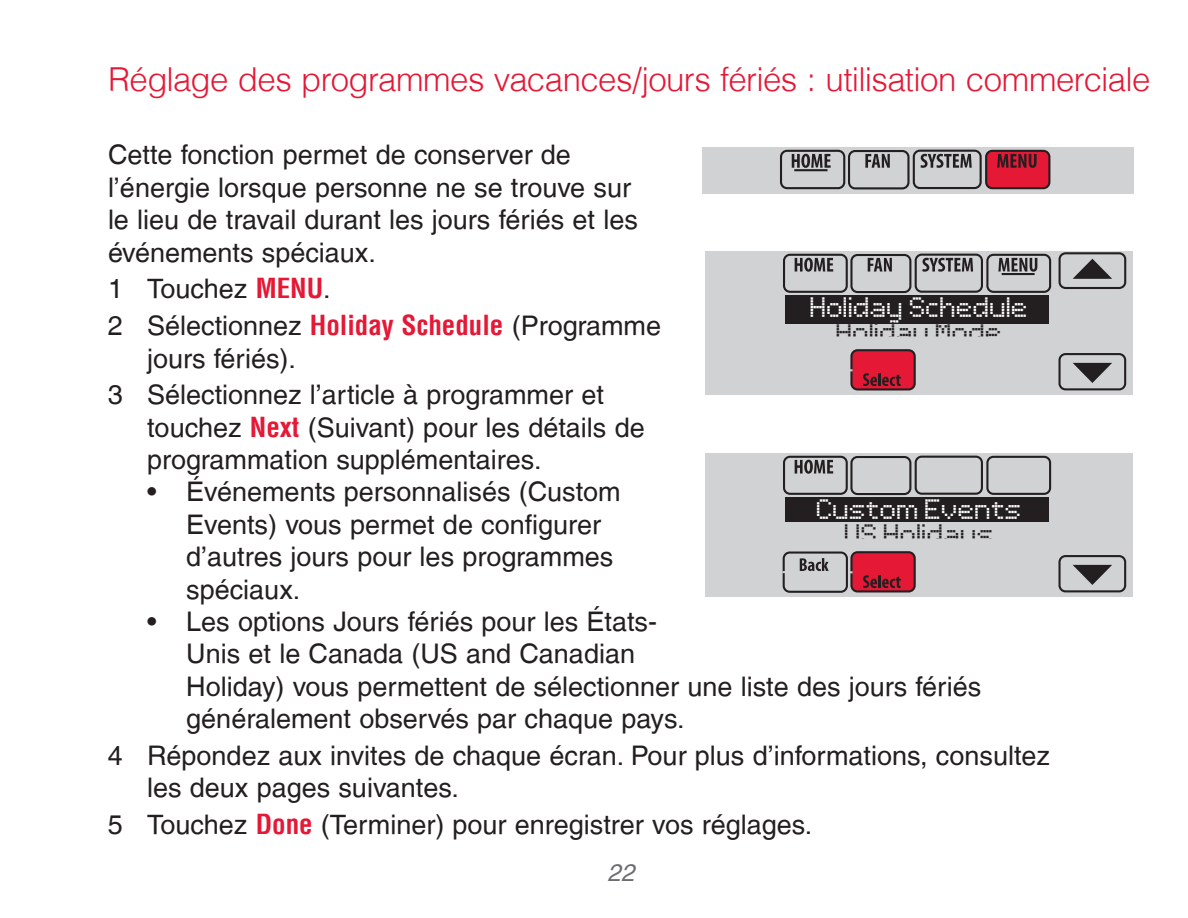
<style>
.page{position:relative;width:1188px;height:918px;background:#fff}
.page>*{position:absolute;margin:0;border:0;box-sizing:border-box;transform-origin:0 0}
.t1{font:300 33px "Helvetica LT";letter-spacing:-.02em;color:#e51836}
.t2{font:27px/32.4px "Helvetica LT";color:#231f20}
.t3{font:italic 24px "Helvetica LT";color:#6c6d70}
.t4{font:23.1px "LCD Dot";color:#fff}
.t5{font:23.1px "LCD Dot";color:#231f20}
.s1{font-weight:700;font-stretch:condensed;color:#e51836}
</style>
<div class="page">
<div style="left:706px;top:251px;width:427px;height:143px;background:#d1d2d4"></div>
<svg style="left:783px;top:252px;width:344px;height:139px"></svg>
<svg style="left:795px;top:258px;width:38px;height:14px"></svg>
<svg style="left:868px;top:258px;width:24px;height:14px"></svg>
<svg style="left:922px;top:258px;width:51px;height:14px"></svg>
<svg style="left:998px;top:258px;width:39px;height:14px"></svg>
<hr style="left:1002px;top:273px;width:33px;height:2px;background:#231f20">
<div style="left:785px;top:295px;width:264px;height:29px;background:#231f20"></div>
<div style="left:851px;top:350px;width:64px;height:39px;background:#e51836;border-radius:6px"></div>
<div style="left:850px;top:349px;width:66px;height:42px;border:2px solid #231f20;border-radius:6px"></div>
<svg style="left:863px;top:373px;width:38px;height:13px"></svg>
<div style="left:784px;top:337px;width:267px;height:12px;background:#d1d2d4"></div>
<div style="left:706px;top:453px;width:427px;height:143px;background:#d1d2d4"></div>
<svg style="left:783px;top:455px;width:344px;height:138px"></svg>
<svg style="left:795px;top:460px;width:38px;height:14px"></svg>
<div style="left:785px;top:497px;width:264px;height:25px;background:#231f20"></div>
<svg style="left:782px;top:550px;width:135px;height:43px"></svg>
<div style="left:784px;top:539px;width:267px;height:12px;background:#d1d2d4"></div>
<div style="left:702px;top:147px;width:431px;height:46px;background:#d1d2d4"></div>
<div style="left:986px;top:151px;width:63px;height:37px;background:#e51836;border-radius:6px"></div>
<div style="left:985px;top:150px;width:65px;height:39px;border:2px solid #231f20;border-radius:6px"></div>
<svg style="left:780px;top:149px;width:202px;height:41px"></svg>
<svg style="left:997px;top:154px;width:40px;height:14px"></svg>
<hr style="left:794px;top:169px;width:34px;height:2px;background:#231f20">
<p class="t1" style="left:108px;top:59px;width:1044px">Réglage des programmes vacances/jours fériés : utilisation commerciale</p>
<p class="t2" style="left:108px;top:139px;width:531px">Cette fonction permet de conserver de l’énergie lorsque personne ne se trouve sur le lieu de travail durant les jours fériés et les événements spéciaux.</p>
<p class="t2" style="left:108px;top:271px;width:555px;line-height:36.6px">1 Touchez <span class="s1">MENU</span>.<br>2 Sélectionnez <span class="s1">Holiday Schedule</span> (Programme</p>
<p class="t2" style="left:108px;top:340px;width:497px;line-height:36.6px;text-indent:39px">jours fériés).<br>3 Sélectionnez l’article à programmer et</p>
<p class="t2" style="left:147px;top:411px;width:499px">touchez <span class="s1">Next</span> (Suivant) pour les détails de programmation supplémentaires.</p>
<p class="t2" style="left:186px;top:476px;width:436px;text-indent:-39px">• Événements personnalisés (Custom<br>Events) vous permet de configurer d’autres jours pour les programmes spéciaux.</p>
<p class="t2" style="left:186px;top:605px;width:796px;text-indent:-39px">• Les options Jours fériés pour les États-<br>Unis et le Canada (US and Canadian<br>Holiday) vous permettent de sélectionner une liste des jours fériés généralement observés par chaque pays.</p>
<p class="t2" style="left:147px;top:739px;width:904px;text-indent:-39px">4 Répondez aux invites de chaque écran. Pour plus d’informations, consultez les deux pages suivantes.</p>
<p class="t2" style="left:108px;top:808px;width:706px">5 Touchez <span class="s1">Done</span> (Terminer) pour enregistrer vos réglages.</p>
<p class="t4" style="left:811px;top:297px;width:220px">Holiday Schedule</p>
<p class="t5" style="left:837px;top:322px;width:167px">Holiday Mode</p>
<p class="t4" style="left:817px;top:499px;width:207px">Custom Events</p>
<p class="t5" style="left:845px;top:524px;width:151px">US Holidays</p>
<p class="t3" style="left:608px;top:859px;width:28px">22</p>
</div>
